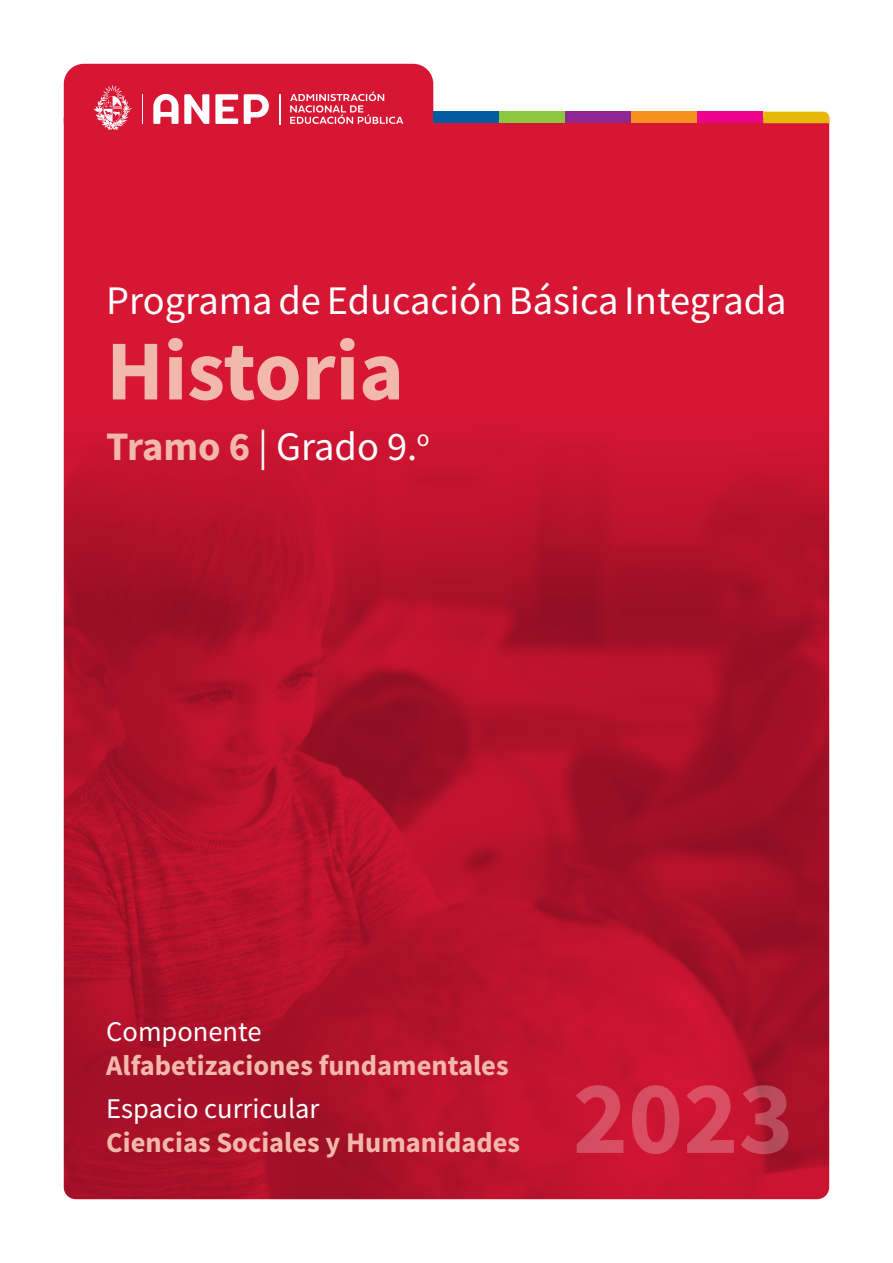
<style>
.page{position:relative;width:893px;height:1263px;background:#fff}
.page>*{position:absolute;margin:0;border:0;box-sizing:border-box;transform-origin:0 0}
.t1{font:700 85.2px "Source Sans Pro";color:#f3b8ac}
.t2{font:40.5px "Source Sans Pro";color:#fff}
.t3{font:700 28.5px "Source Sans Pro";color:#f3b8ac}
.t4{font:28.5px "Source Sans Pro";color:#fff}
.s1{font-weight:700;color:#f3b8ac}
</style>
<div class="page">
<div style="left:64px;top:123px;width:765px;height:292px;background:#d71634"></div>
<img style="left:64px;top:415px;width:765px;height:784px">
<div style="left:565px;top:112px;width:66px;height:11px;background:#90268f"></div>
<div style="left:499px;top:112px;width:66px;height:11px;background:#8bc63e"></div>
<div style="left:433px;top:112px;width:66px;height:11px;background:#015ca3"></div>
<div style="left:631px;top:112px;width:66px;height:11px;background:#f7931d"></div>
<div style="left:697px;top:112px;width:66px;height:11px;background:#ed028c"></div>
<svg style="left:763px;top:112px;width:66px;height:11px"></svg>
<svg style="left:64px;top:64px;width:369px;height:66px;background:#dc3952"></svg>
<svg style="left:576px;top:1085px;width:212px;height:69px;background:#cc2f48"></svg>
<p class="t2" style="left:106px;top:275px;width:682px">Programa de Educación Básica Integrada</p>
<p class="t1" style="left:106px;top:313px;width:299px">Historia</p>
<p class="t2" style="left:106px;top:421px;width:325px"><span class="s1">Tramo 6</span> | Grado 9.<sup>o</sup></p>
<p class="t4" style="left:106px;top:1013px;width:157px">Componente</p>
<p class="t3" style="left:106px;top:1046px;width:404px">Alfabetizaciones fundamentales</p>
<p class="t4" style="left:106px;top:1090px;width:215px">Espacio curricular</p>
<p class="t3" style="left:106px;top:1123px;width:415px">Ciencias Sociales y Humanidades</p>
</div>
